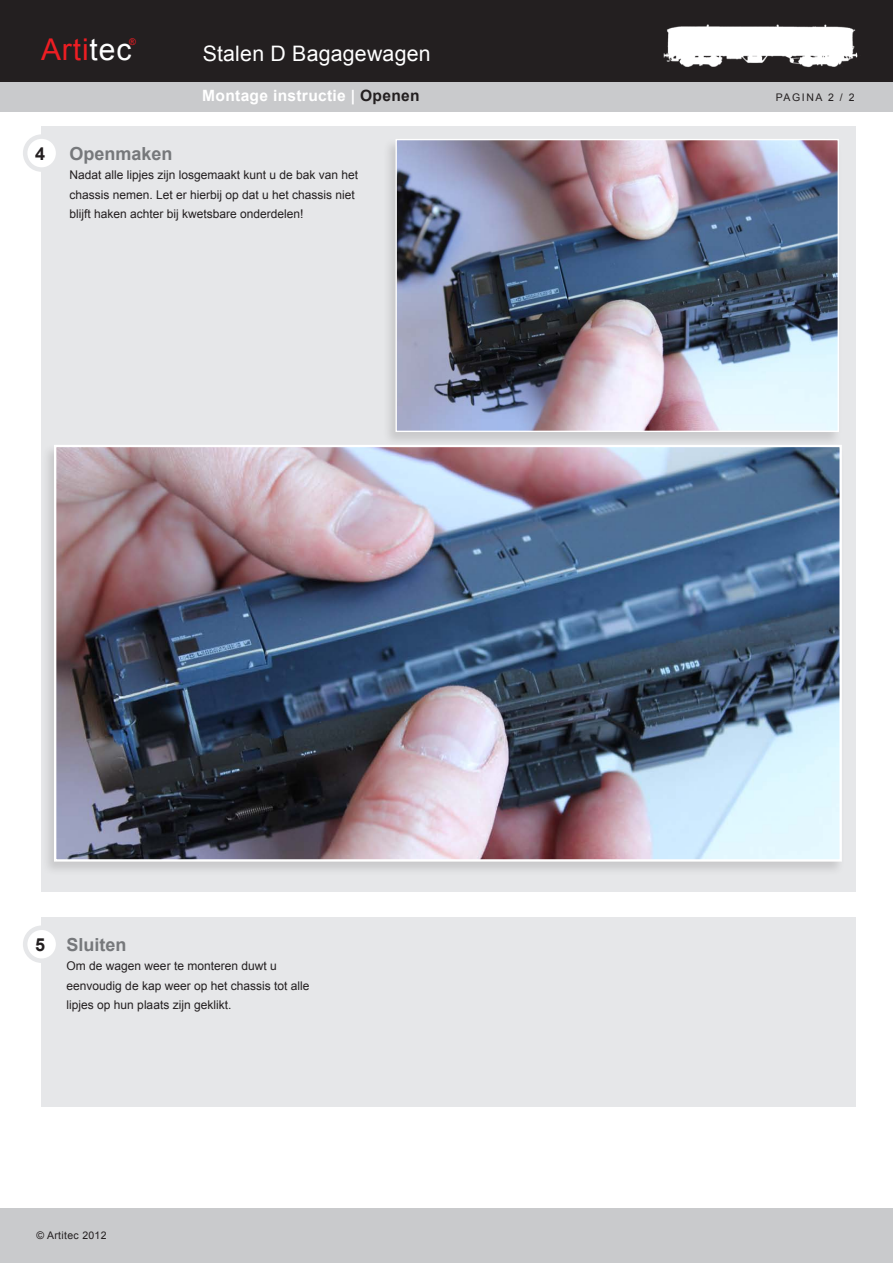
<style>
.page{position:relative;width:893px;height:1263px;background:#fff}
.page>*{position:absolute;margin:0;border:0;box-sizing:border-box;transform-origin:0 0}
.t1{font:30px "Arial";letter-spacing:.03em;color:#ee1d23}
.t2{font:21.3px "Arial";letter-spacing:.01em;color:#fff}
.t3{font:700 18px "Arial";color:#76787b}
.t4{font:700 18px "Arial";color:#231f20}
.t5{font:700 15.6px "Arial";letter-spacing:.02em;color:#fff}
.t6{font:12px/19.5px "Arial";color:#231f20}
.t7{font:10.5px "Arial";letter-spacing:.03em;color:#231f20}
.t8{font:9.3px "Arial";color:#ee1d23}
.s1{color:#fff}
.s2{color:#231f20}
</style>
<div class="page">
<div style="left:0;top:0;width:893px;height:100px;background:#231f20"></div>
<img style="left:663px;top:24px;width:195px;height:44px">
<div style="left:0;top:82px;width:893px;height:29px;background:#c9cacc"></div>
<div style="left:0;top:1209px;width:893px;height:54px;background:#c9cacc"></div>
<div style="left:41px;top:126px;width:814px;height:765px;background:#e6e7e9"></div>
<div style="left:41px;top:917px;width:814px;height:190px;background:#e6e7e9"></div>
<div style="left:25px;top:137px;width:33px;height:33px;background:#fff;border-radius:50%"></div>
<div style="left:23px;top:134px;width:37px;height:38px;border:4px solid #e6e7e9;border-radius:50%"></div>
<div style="left:25px;top:928px;width:33px;height:33px;background:#fff;border-radius:50%"></div>
<div style="left:23px;top:925px;width:37px;height:38px;border:4px solid #e6e7e9;border-radius:50%"></div>
<div style="left:41px;top:443px;width:804px;height:433px;background:#231f20;opacity:.15"></div>
<img style="left:57px;top:448px;width:782px;height:411px">
<div style="left:382px;top:138px;width:460px;height:309px;background:#231f20;opacity:.15"></div>
<img style="left:397px;top:141px;width:440px;height:289px">
<div style="left:395px;top:139px;width:444px;height:293px;border:1px solid #fff"></div>
<p class="t1" style="left:41px;top:30px;width:92px">Arti<span class="s1">tec</span></p>
<p class="t8" style="left:129px;top:36px;width:8px">®</p>
<p class="t2" style="left:203px;top:39px;width:229px">Stalen D Bagagewagen</p>
<p class="t5" style="left:202px;top:85px;width:219px">Montage instructie | <span class="s2">Openen</span></p>
<p class="t4" style="left:35px;top:142px;width:12px">4</p>
<p class="t3" style="left:69px;top:142px;width:105px">Openmaken</p>
<p class="t6" style="left:69px;top:165px;width:290px">Nadat alle lipjes zijn losgemaakt kunt u de bak van het chassis nemen. Let er hierbij op dat u het chassis niet blijft haken achter bij kwetsbare onderdelen!</p>
<p class="t4" style="left:35px;top:933px;width:12px">5</p>
<p class="t3" style="left:67px;top:933px;width:62px">Sluiten</p>
<p class="t6" style="left:67px;top:957px;width:244px">Om de wagen weer te monteren duwt u eenvoudig de kap weer op het chassis tot alle lipjes op hun plaats zijn geklikt.</p>
<p class="t7" style="left:36px;top:1228px;width:72px">© Artitec 2012</p>
<p class="t7" style="left:776px;top:91px;width:81px">PAGINA 2 / 2</p>
</div>
